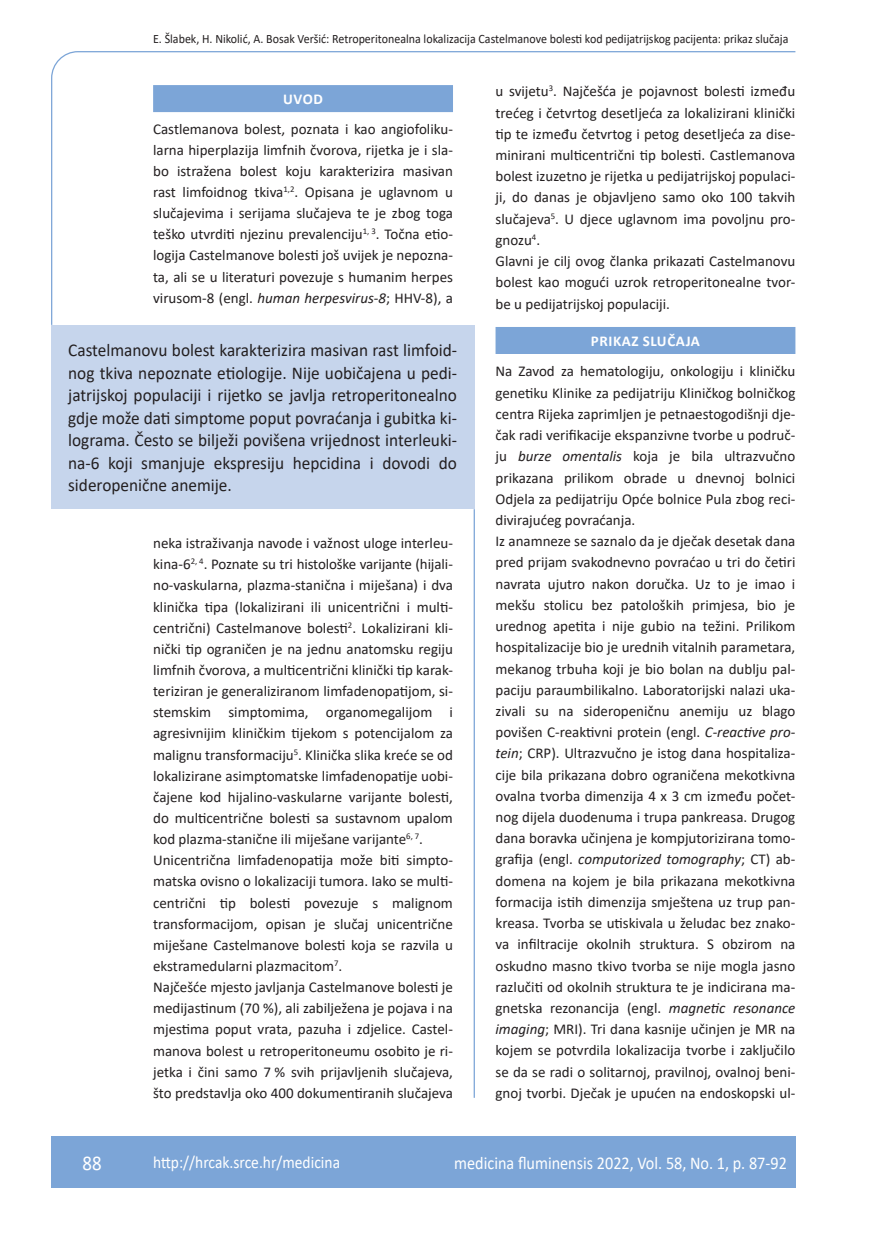
<style>
.page{position:relative;width:872px;height:1234px;background:#fff}
.page>*{position:absolute;margin:0;border:0;box-sizing:border-box;transform-origin:0 0}
.t1{font:21px "Calibri";color:#fff;scale:.9 1}
.anterfile{font:18px/22.5px "Calibri";color:#231f20;text-align:justify;scale:.96 1}
.t2{font:18px "Calibri";color:#fff;scale:.9 1}
.t3{font:17.25px "Calibri";color:#fff;scale:.9 1}
.osnovni_tekst{font:15px/21.1px "Calibri";color:#231f20;text-align:justify}
.naslov_ruler{font:700 15px "Calibri";letter-spacing:.04em;color:#fff}
.glava{font:12.75px "Calibri";color:#231f20;scale:.94 1}
.s1{font-style:italic}
</style>
<div class="page">
<svg style="left:51px;top:51px;width:745px;height:275px"></svg>
<hr style="left:473px;top:509px;width:2px;height:588px;background:#7ca5d7">
<div style="left:51px;top:1135px;width:744px;height:51px;background:#7ca5d7"></div>
<div style="left:153px;top:85px;width:300px;height:27px;background:#7ca5d7"></div>
<div style="left:495px;top:327px;width:300px;height:27px;background:#7ca5d7"></div>
<div style="left:51px;top:325px;width:423px;height:184px;background:#c6d5ec"></div>
<p class="glava" style="left:153px;top:29px;width:677px">E. Šlabek, H. Nikolić, A. Bosak Veršić: Retroperitonealna lokalizacija Castelmanove bolesti kod pedijatrijskog pacijenta: prikaz slučaja</p>
<p class="naslov_ruler" style="left:283px;top:88px;width:41px">UVOD</p>
<p class="osnovni_tekst" style="left:153px;top:118px;width:301px">Castlemanova bolest, poznata i kao angiofoliku&shy;larna hiperplazija limfnih čvorova, rijetka je i sla&shy;bo istražena bolest koju karakterizira masivan rast limfoidnog tkiva<sup>1,2</sup>. Opisana je uglavnom u slučajevima i serijama slučajeva te je zbog toga teško utvrditi njezinu prevalenciju<sup>1,</sup> <sup>3</sup>. Točna etio&shy;logija Castelmanove bolesti još uvijek je nepozna&shy;ta, ali se u literaturi povezuje s humanim herpes virusom-8 (engl. <span class="s1">human herpesvirus-8</span>; HHV-8), a</p>
<p class="anterfile" style="left:68px;top:338px;width:407px">Castelmanovu bolest karakterizira masivan rast limfoid&shy;nog tkiva nepoznate etiologije. Nije uobičajena u pedi&shy;jatrijskoj populaciji i rijetko se javlja retroperitonealno gdje može dati simptome poput povraćanja i gubitka ki&shy;lograma. Često se bilježi povišena vrijednost interleuki&shy;na-6 koji smanjuje ekspresiju hepcidina i dovodi do sideropenične anemije.</p>
<p class="osnovni_tekst" style="left:153px;top:532px;width:301px">neka istraživanja navode i važnost uloge interleu&shy;kina-6<sup>2,</sup> <sup>4</sup>. Poznate su tri histološke varijante (hijali&shy;no-vaskularna, plazma-stanična i miješana) i dva klinička tipa (lokalizirani ili unicentrični i multi&shy;centrični) Castelmanove bolesti<sup>2</sup>. Lokalizirani kli&shy;nički tip ograničen je na jednu anatomsku regiju limfnih čvorova, a multicentrični klinički tip karak&shy;teriziran je generaliziranom limfadenopatijom, si&shy;stemskim simptomima, organomegalijom i agresivnijim kliničkim tijekom s potencijalom za malignu transformaciju<sup>5</sup>. Klinička slika kreće se od lokalizirane asimptomatske limfadenopatije uobi&shy;čajene kod hijalino-vaskularne varijante bolesti, do multicentrične bolesti sa sustavnom upalom kod plazma-stanične ili miješane varijante<sup>6,</sup> <sup>7</sup>.</p>
<p class="osnovni_tekst" style="left:153px;top:849px;width:301px">Unicentrična limfadenopatija može biti simpto&shy;matska ovisno o lokalizaciji tumora. Iako se multi&shy;centrični tip bolesti povezuje s malignom transformacijom, opisan je slučaj unicentrične miješane Castelmanove bolesti koja se razvila u ekstramedularni plazmacitom<sup>7</sup>.</p>
<p class="osnovni_tekst" style="left:153px;top:975px;width:301px">Najčešće mjesto javljanja Castelmanove bolesti je medijastinum (70 %), ali zabilježena je pojava i na mjestima poput vrata, pazuha i zdjelice. Castel&shy;manova bolest u retroperitoneumu osobito je ri&shy;jetka i čini samo 7 % svih prijavljenih slučajeva, što predstavlja oko 400 dokumentiranih slučajeva</p>
<p class="osnovni_tekst" style="left:495px;top:80px;width:301px">u svijetu<sup>3</sup>. Najčešća je pojavnost bolesti između trećeg i četvrtog desetljeća za lokalizirani klinički tip te između četvrtog i petog desetljeća za dise&shy;minirani multicentrični tip bolesti. Castlemanova bolest izuzetno je rijetka u pedijatrijskoj populaci&shy;ji, do danas je objavljeno samo oko 100 takvih slučajeva<sup>5</sup>. U djece uglavnom ima povoljnu pro&shy;gnozu<sup>4</sup>.</p>
<p class="osnovni_tekst" style="left:495px;top:250px;width:301px">Glavni je cilj ovog članka prikazati Castelmanovu bolest kao mogući uzrok retroperitonealne tvor&shy;be u pedijatrijskoj populaciji.</p>
<p class="naslov_ruler" style="left:591px;top:330px;width:111px">PRIKAZ SLUČAJA</p>
<p class="osnovni_tekst" style="left:495px;top:360px;width:301px">Na Zavod za hematologiju, onkologiju i kliničku genetiku Klinike za pedijatriju Kliničkog bolničkog centra Rijeka zaprimljen je petnaestogodišnji dje&shy;čak radi verifikacije ekspanzivne tvorbe u područ&shy;ju <span class="s1">burze omentalis</span> koja je bila ultrazvučno prikazana prilikom obrade u dnevnoj bolnici Odjela za pedijatriju Opće bolnice Pula zbog reci&shy;divirajućeg povraćanja.</p>
<p class="osnovni_tekst" style="left:495px;top:530px;width:301px">Iz anamneze se saznalo da je dječak desetak dana pred prijam svakodnevno povraćao u tri do četiri navrata ujutro nakon doručka. Uz to je imao i mekšu stolicu bez patoloških primjesa, bio je urednog apetita i nije gubio na težini. Prilikom hospitalizacije bio je urednih vitalnih parametara, mekanog trbuha koji je bio bolan na dublju pal&shy;paciju paraumbilikalno. Laboratorijski nalazi uka&shy;zivali su na sideropeničnu anemiju uz blago povišen C-reaktivni protein (engl. <span class="s1">C-reactive pro&shy;tein</span>; CRP). Ultrazvučno je istog dana hospitaliza&shy;cije bila prikazana dobro ograničena mekotkivna ovalna tvorba dimenzija 4 x 3 cm između počet&shy;nog dijela duodenuma i trupa pankreasa. Drugog dana boravka učinjena je kompjutorizirana tomo&shy;grafija (engl. <span class="s1">computorized tomography</span>; CT) ab&shy;domena na kojem je bila prikazana mekotkivna formacija istih dimenzija smještena uz trup pan&shy;kreasa. Tvorba se utiskivala u želudac bez znako&shy;va infiltracije okolnih struktura. S obzirom na oskudno masno tkivo tvorba se nije mogla jasno razlučiti od okolnih struktura te je indicirana ma&shy;gnetska rezonancija (engl. <span class="s1">magnetic resonance imaging</span>; MRI). Tri dana kasnije učinjen je MR na kojem se potvrdila lokalizacija tvorbe i zaključilo se da se radi o solitarnoj, pravilnoj, ovalnoj beni&shy;gnoj tvorbi. Dječak je upućen na endoskopski ul-</p>
<p class="t1" style="left:82px;top:1147px;width:23px">88</p>
<p class="t3" style="left:153px;top:1149px;width:209px">http://hrcak.srce.hr/medicina</p>
<p class="t2" style="left:454px;top:1149px;width:371px">medicina fluminensis 2022, Vol. 58, No. 1, p. 87-92</p>
</div>
